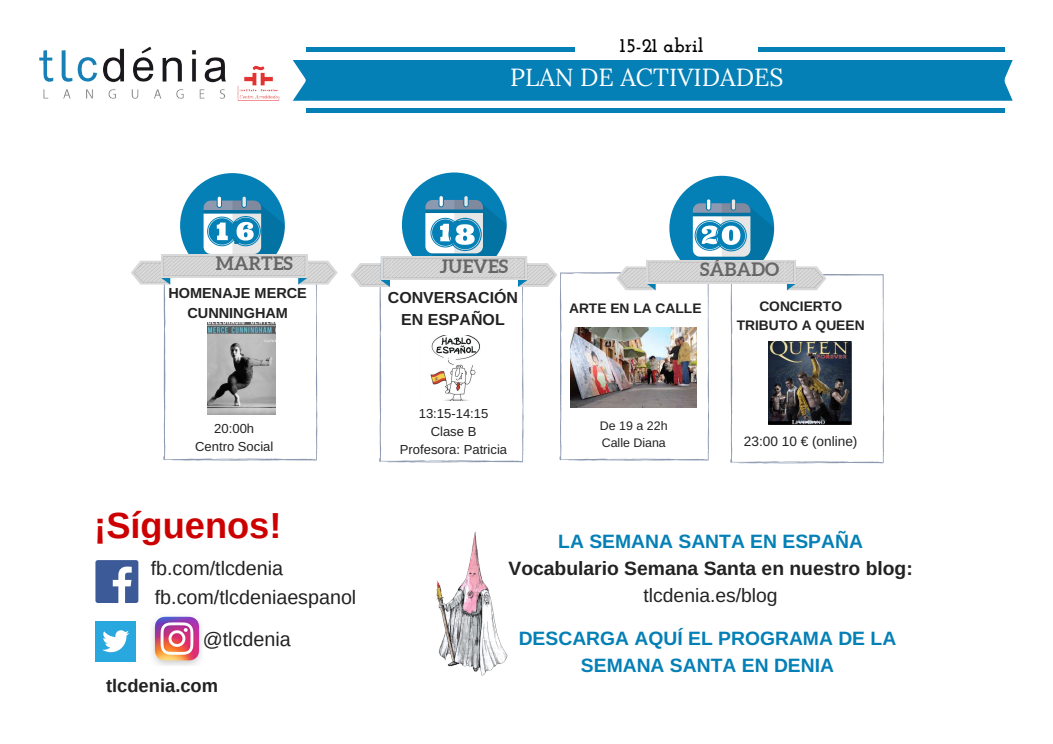
<style>
.page{position:relative;width:1053px;height:744px;background:#fff}
.page>*{position:absolute;margin:0;border:0;box-sizing:border-box;transform-origin:0 0}
.t1{font:700 36.24px "Arimo";color:#c00}
.t2{font:24.72px "Lora";color:#fff}
.t3{font:19.76px "Arimo";color:#222}
.t4{font:19.72px "Arimo";color:#222}
.t5{font:700 19.52px "Josefin Slab";color:#000}
.t6{font:700 19.32px/27px "Arimo";color:#0480b6;text-align:center}
.t7{font:700 19.32px "Arimo";color:#222}
.t8{font:19.32px "Arimo";color:#222}
.t9{font:700 18.48px "Aleo";color:#666}
.t10{font:700 18.36px "Arimo";color:#222}
.t11{font:700 15.92px/22.2px "Arimo";color:#222;text-align:center}
.t12{font:700 14.48px/20.1px "Arimo";color:#222;text-align:center}
.t13{font:700 13.8px/19.2px "Arimo";color:#222;text-align:center}
.t14{font:13.64px "Arimo";color:#222}
.t15{font:13.04px/18px "Arimo";color:#222;text-align:center}
.t16{font:12.4px/17.1px "Arimo";color:#222}
</style>
<div class="page">
<div style="left:293px;top:60px;width:719px;height:41px;background:#0480b6"></div>
<hr style="left:306px;top:48px;width:268px;height:4px;background:#0480b6">
<hr style="left:758px;top:48px;width:246px;height:4px;background:#0480b6">
<hr style="left:306px;top:109px;width:698px;height:4px;background:#0480b6">
<div style="left:95px;top:560px;width:43px;height:43px;background:#3d5a98;border-radius:2px"></div>
<svg style="left:113px;top:567px;width:19px;height:36px"></svg>
<div style="left:95px;top:621px;width:41px;height:41px;background:#29a7df"></div>
<svg style="left:102px;top:630px;width:27px;height:22px"></svg>
<img style="left:152px;top:616px;width:50px;height:50px">
<img style="left:39px;top:46px;width:240px;height:54px">
<svg style="left:131px;top:173px;width:207px;height:288px"></svg>
<img style="left:207px;top:322px;width:68px;height:92px">
<svg style="left:351px;top:172px;width:533px;height:292px"></svg>
<img style="left:768px;top:342px;width:83px;height:83px">
<img style="left:436px;top:531px;width:72px;height:145px">
<p class="t5" style="left:619px;top:38px;width:85px">15-21 abril</p>
<p class="t2" style="left:510px;top:62px;width:275px">PLAN DE ACTIVIDADES</p>
<p class="t9" style="left:216px;top:253px;width:79px">MARTES</p>
<p class="t9" style="left:700px;top:259px;width:80px">SÁBADO</p>
<p class="t9" style="left:440px;top:255px;width:70px">JUEVES</p>
<p class="t12" style="left:168px;top:283px;width:140px">HOMENAJE MERCE<br>CUNNINGHAM</p>
<p class="t15" style="left:195px;top:419px;width:80px">20:00h<br>Centro Social</p>
<h1 class="t1" style="left:94px;top:505px;width:189px">¡Síguenos!</h1>
<p class="t4" style="left:151px;top:558px;width:134px">fb.com/tlcdenia</p>
<p class="t4" style="left:155px;top:586px;width:203px">fb.com/tlcdeniaespanol</p>
<p class="t3" style="left:203px;top:628px;width:90px">@tlcdenia</p>
<p class="t10" style="left:106px;top:676px;width:114px">tlcdenia.com</p>
<p class="t11" style="left:388px;top:286px;width:132px">CONVERSACIÓN<br>EN ESPAÑOL</p>
<p class="t15" style="left:400px;top:404px;width:109px">13:15-14:15<br>Clase B<br>Profesora: Patricia</p>
<p class="t13" style="left:569px;top:299px;width:134px">ARTE EN LA CALLE</p>
<p class="t16" style="left:600px;top:417px;width:69px">De 19 a 22h<br>Calle Diana</p>
<p class="t13" style="left:736px;top:297px;width:129px">CONCIERTO<br>TRIBUTO A QUEEN</p>
<p class="t14" style="left:743px;top:433px;width:115px">23:00 10 € (online)</p>
<p class="t6" style="left:558px;top:528px;width:306px">LA SEMANA SANTA EN ESPAÑA</p>
<p class="t7" style="left:508px;top:557px;width:406px">Vocabulario Semana Santa en nuestro blog:</p>
<p class="t8" style="left:643px;top:584px;width:136px">tlcdenia.es/blog</p>
<p class="t6" style="left:518px;top:625px;width:379px">DESCARGA AQUÍ EL PROGRAMA DE LA<br>SEMANA SANTA EN DENIA</p>
</div>
